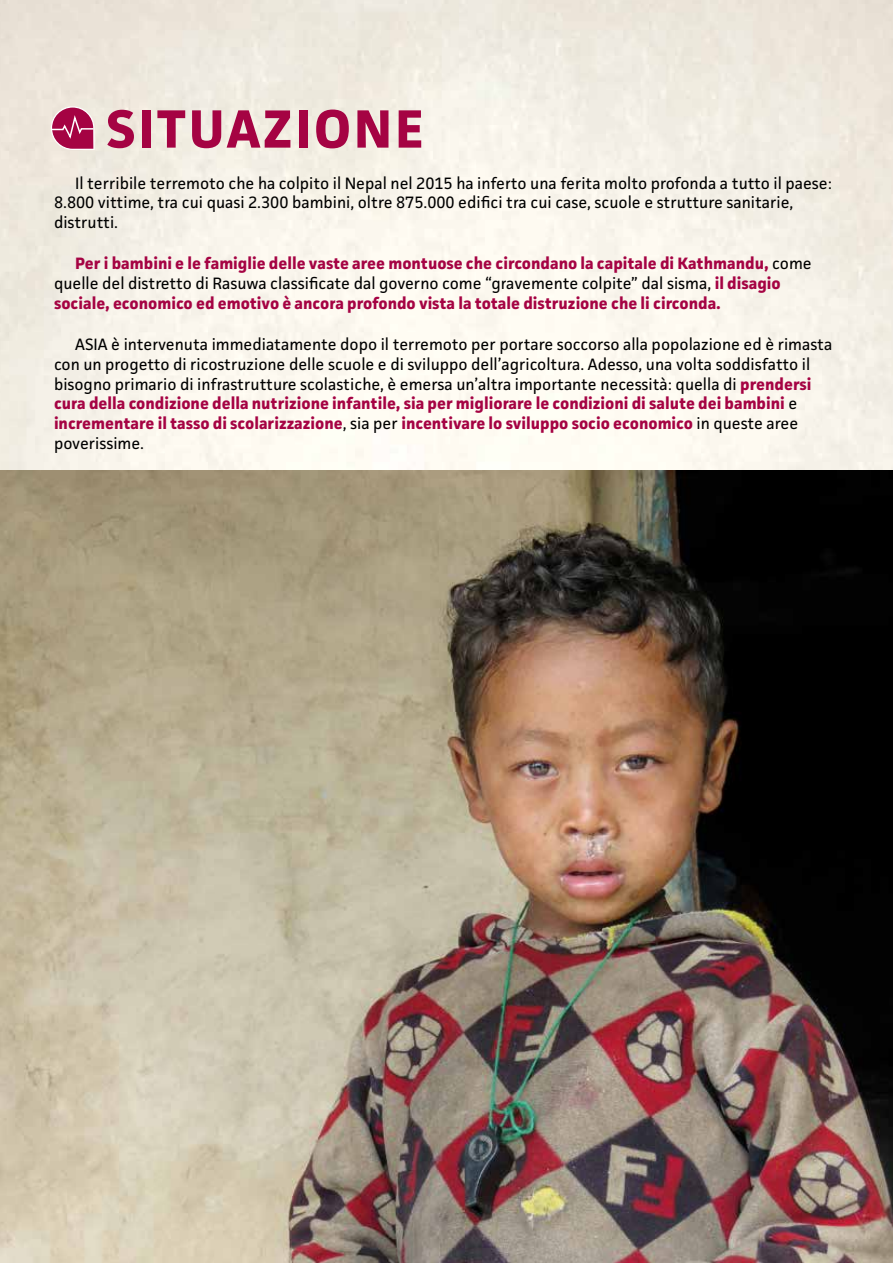
<style>
.page{position:relative;width:893px;height:1263px;background:#fff}
.page>*{position:absolute;margin:0;border:0;box-sizing:border-box;transform-origin:0 0}
.t1{font:700 54px "Facit";letter-spacing:.05em;color:#a50343}
.t2{font:16.5px/19.8px "Facit";color:#000}
.t3{font:700 16.5px/19.8px "Facit";color:#a50343}
.s1{font-weight:400;color:#000}
.s2{font-weight:700;color:#a50343}
</style>
<div class="page">
<svg style="left:50px;top:106px;width:45px;height:44px;background:#c0547c"></svg>
<img style="left:0;top:470px;width:893px;height:793px">
<h1 class="t1" style="left:106px;top:92px;width:319px">SITUAZIONE</h1>
<p class="t2" style="left:54px;top:173px;width:779px;text-indent:21px">Il terribile terremoto che ha colpito il Nepal nel 2015 ha inferto una ferita molto profonda a tutto il paese:<br>8.800 vittime, tra cui quasi 2.300 bambini, oltre 875.000 edifici tra cui case, scuole e strutture sanitarie, distrutti.</p>
<p class="t3" style="left:54px;top:254px;width:759px;text-indent:21px">Per i bambini e le famiglie delle vaste aree montuose che circondano la capitale di Kathmandu, <span class="s1">come quelle del distretto di Rasuwa classificate dal governo come “gravemente colpite” dal sisma,</span> il disagio sociale, economico ed emotivo è ancora profondo vista la totale distruzione che li circonda.</p>
<p class="t2" style="left:54px;top:334px;width:780px;text-indent:21px">ASIA è intervenuta immediatamente dopo il terremoto per portare soccorso alla popolazione ed è rimasta con un progetto di ricostruzione delle scuole e di sviluppo dell’agricoltura. Adesso, una volta soddisfatto il bisogno primario di infrastrutture scolastiche, è emersa un’altra importante necessità: quella di <span class="s2">prendersi cura della condizione della nutrizione infantile, sia per migliorare le condizioni di salute dei bambini</span> e <span class="s2">incrementare il tasso di scolarizzazione</span>, sia per <span class="s2">incentivare lo sviluppo socio economico</span> in queste aree poverissime.</p>
</div>
